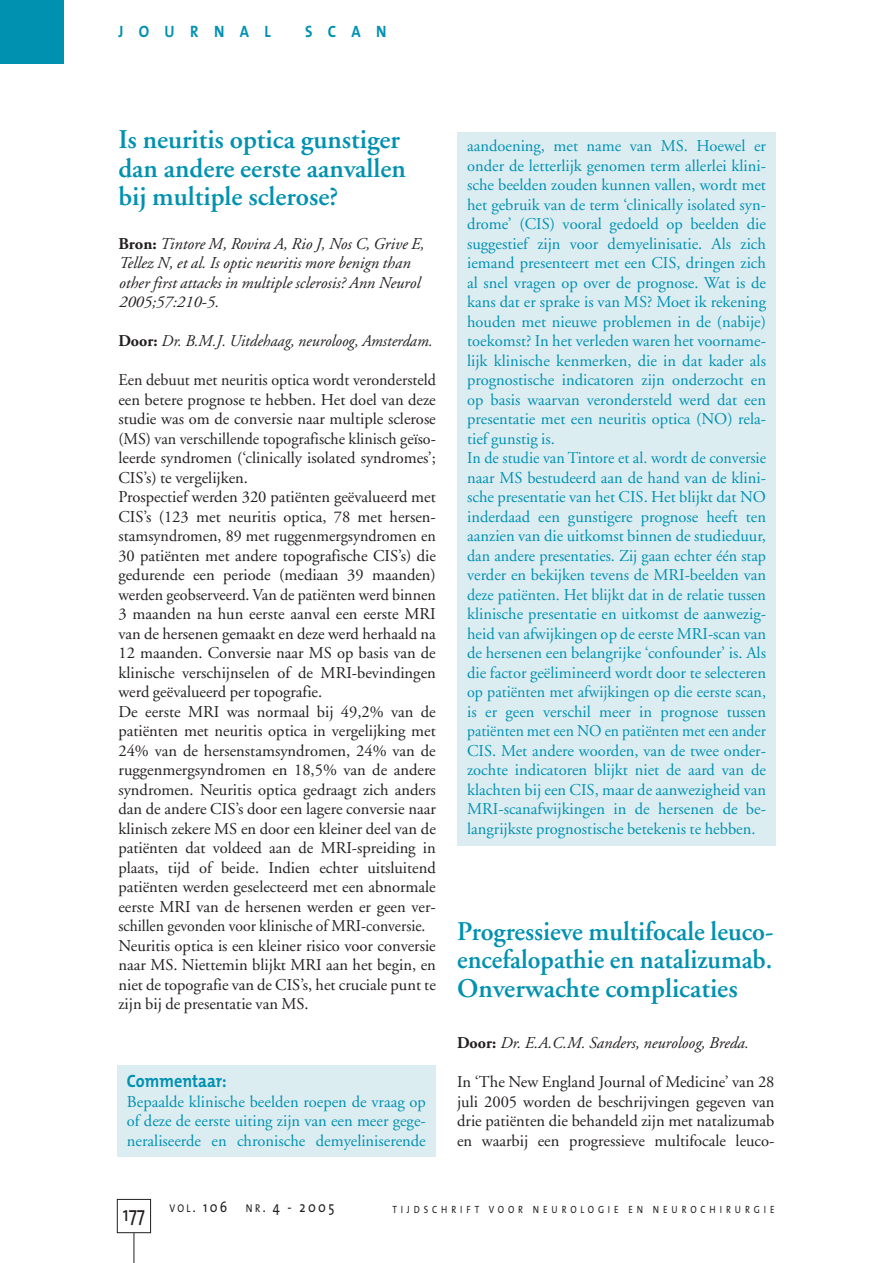
<style>
.page{position:relative;width:893px;height:1263px;background:#fff}
.page>*{position:absolute;margin:0;border:0;box-sizing:border-box;transform-origin:0 0}
.t1{font:600 27px/28.5px "Adobe Garamond";color:#0091b1}
.t2{font:21px "The Mix";color:#231f20;scale:.85 1}
.t3{font:700 18px "The Mix";color:#0091b1;scale:.9 1}
.t4{font:16.5px/19.5px "Adobe Garamond";color:#0091b1}
.t5{font:16.5px/19.5px "Adobe Garamond";color:#231f20}
.t6{font:italic 16.5px/19.5px "Adobe Garamond";color:#231f20}
.t7{font:700 16.5px "The Mix";letter-spacing:1.035em;color:#0091b1;scale:.9 1}
.t8{font:15px "The Mix";letter-spacing:.185em;color:#231f20;scale:.85 1}
.t9{font:10.5px "The Mix";letter-spacing:.43em;color:#231f20;scale:.85 1}
.s1{font-weight:700;font-style:normal}
.s2{font-size:11.25px}
</style>
<div class="page">
<hr style="left:134px;top:1233px;width:1px;height:30px;background:#231f20">
<div style="left:117px;top:1199px;width:34px;height:34px;border:1px solid #231f20"></div>
<div style="left:0;top:0;width:64px;height:64px;background:#0091b1"></div>
<div style="left:457px;top:133px;width:319px;height:713px;background:#dcedf2"></div>
<div style="left:117px;top:1065px;width:319px;height:91px;background:#dcedf2"></div>
<p class="t7" style="left:118px;top:25px;width:171px">JOURNAL</p>
<p class="t7" style="left:305px;top:25px;width:92px">SCAN</p>
<h1 class="t1" style="left:118px;top:128px;width:289px">Is neuritis optica gunstiger dan andere eerste aanvallen bij multiple sclerose?</h1>
<p class="t6" style="left:118px;top:235px;width:307px"><span class="s1">Bron:</span> Tintore M, Rovira A, Rio J, Nos C, Grive E, Tellez N, et al. Is optic neuritis more benign than other first attacks in multiple sclerosis? Ann Neurol 2005;57:210-5.</p>
<p class="t6" style="left:118px;top:333px;width:315px"><span class="s1">Door:</span> Dr. B.M.J. Uitdehaag, neuroloog, Amsterdam.</p>
<p class="t5" style="left:118px;top:372px;width:319px">Een debuut met neuritis optica wordt verondersteld een betere prognose te hebben. Het doel van deze studie was om de conversie naar multiple sclerose (MS) van verschillende topografische klinisch geïso&shy;leerde syndromen (‘clinically isolated syndromes’; CIS’s) te vergelijken.<br>Prospectief werden 320 patiënten geëvalueerd met CIS’s (123 met neuritis optica, 78 met hersen&shy;stamsyndromen, 89 met ruggenmergsyndromen en 30 patiënten met andere topografische CIS’s) die gedurende een periode (mediaan 39 maanden) werden geobserveerd. Van de patiënten werd binnen 3 maanden na hun eerste aanval een eerste MRI van de hersenen gemaakt en deze werd herhaald na 12 maanden. Conversie naar MS op basis van de klinische verschijnselen of de MRI-bevindingen werd geëvalueerd per topografie.<br>De eerste MRI was normaal bij 49,2% van de patiënten met neuritis optica in vergelijking met 24% van de hersenstamsyndromen, 24% van de ruggenmergsyndromen en 18,5% van de andere syndromen. Neuritis optica gedraagt zich anders dan de andere CIS’s door een lagere conversie naar klinisch zekere MS en door een kleiner deel van de patiënten dat voldeed aan de MRI-spreiding in plaats, tijd of beide. Indien echter uitsluitend patiënten werden geselecteerd met een abnormale eerste MRI van de hersenen werden er geen ver&shy;schillen gevonden voor klinische of MRI-conversie.<br>Neuritis optica is een kleiner risico voor conversie naar MS. Niettemin blijkt MRI aan het begin, en niet de topografie van de CIS’s, het cruciale punt te zijn bij de presentatie van MS.</p>
<p class="t3" style="left:127px;top:1075px;width:112px">Commentaar:</p>
<p class="t4" style="left:127px;top:1093px;width:300px;text-align:justify">Bepaalde klinische beelden roepen de vraag op of deze de eerste uiting zijn van een meer gege&shy;neraliseerde en chronische demyeliniserende</p>
<p class="t4" style="left:467px;top:138px;width:300px">aandoening, met name van MS. Hoewel er onder de letterlijk genomen term allerlei klini&shy;sche beelden zouden kunnen vallen, wordt met het gebruik van de term ‘clinically isolated syn&shy;drome’ (CIS) vooral gedoeld op beelden die suggestief zijn voor demyelinisatie. Als zich iemand presenteert met een CIS, dringen zich al snel vragen op over de prognose. Wat is de kans dat er sprake is van MS? Moet ik rekening houden met nieuwe problemen in de (nabije) toekomst? In het verleden waren het voorname&shy;lijk klinische kenmerken, die in dat kader als prognostische indicatoren zijn onderzocht en op basis waarvan verondersteld werd dat een presentatie met een neuritis optica (NO) rela&shy;tief gunstig is.<br>In de studie van Tintore et al. wordt de conversie naar MS bestudeerd aan de hand van de klini&shy;sche presentatie van het CIS. Het blijkt dat NO inderdaad een gunstigere prognose heeft ten aanzien van die uitkomst binnen de studieduur, dan andere presentaties. Zij gaan echter één stap verder en bekijken tevens de MRI-beelden van deze patiënten. Het blijkt dat in de relatie tussen klinische presentatie en uitkomst de aanwezig&shy;heid van afwijkingen op de eerste MRI-scan van de hersenen een belangrijke ‘confounder’ is. Als die factor geëlimineerd wordt door te selecteren op patiënten met afwijkingen op die eerste scan, is er geen verschil meer in prognose tussen patiënten met een NO en patiënten met een ander CIS. Met andere woorden, van de twee onder&shy;zochte indicatoren blijkt niet de aard van de klachten bij een CIS, maar de aanwezigheid van MRI-scanafwijkingen in de hersenen de be&shy;langrijkste prognostische betekenis te hebben.</p>
<h1 class="t1" style="left:457px;top:919px;width:318px;text-align:justify">Progressieve multifocale leuco&shy;encefalopathie en natalizumab.<br>Onverwachte complicaties</h1>
<p class="t6" style="left:457px;top:1035px;width:293px"><span class="s1">Door:</span> Dr. E.A.C.M. Sanders, neuroloog, Breda.</p>
<p class="t5" style="left:457px;top:1074px;width:319px;text-align:justify">In ‘The New England Journal of Medicine’ van 28 juli 2005 worden de beschrijvingen gegeven van drie patiënten die behandeld zijn met natalizumab en waarbij een progressieve multifocale leuco-</p>
<p class="t2" style="left:123px;top:1206px;width:28px">177</p>
<p class="t8" style="left:169px;top:1201px;width:195px"><span class="s2">VOL</span>. 106 <span class="s2">NR</span>. 4 - 2005</p>
<p class="t9" style="left:392px;top:1205px;width:451px">TIJDSCHRIFT VOOR NEUROLOGIE EN NEUROCHIRURGIE</p>
</div>
